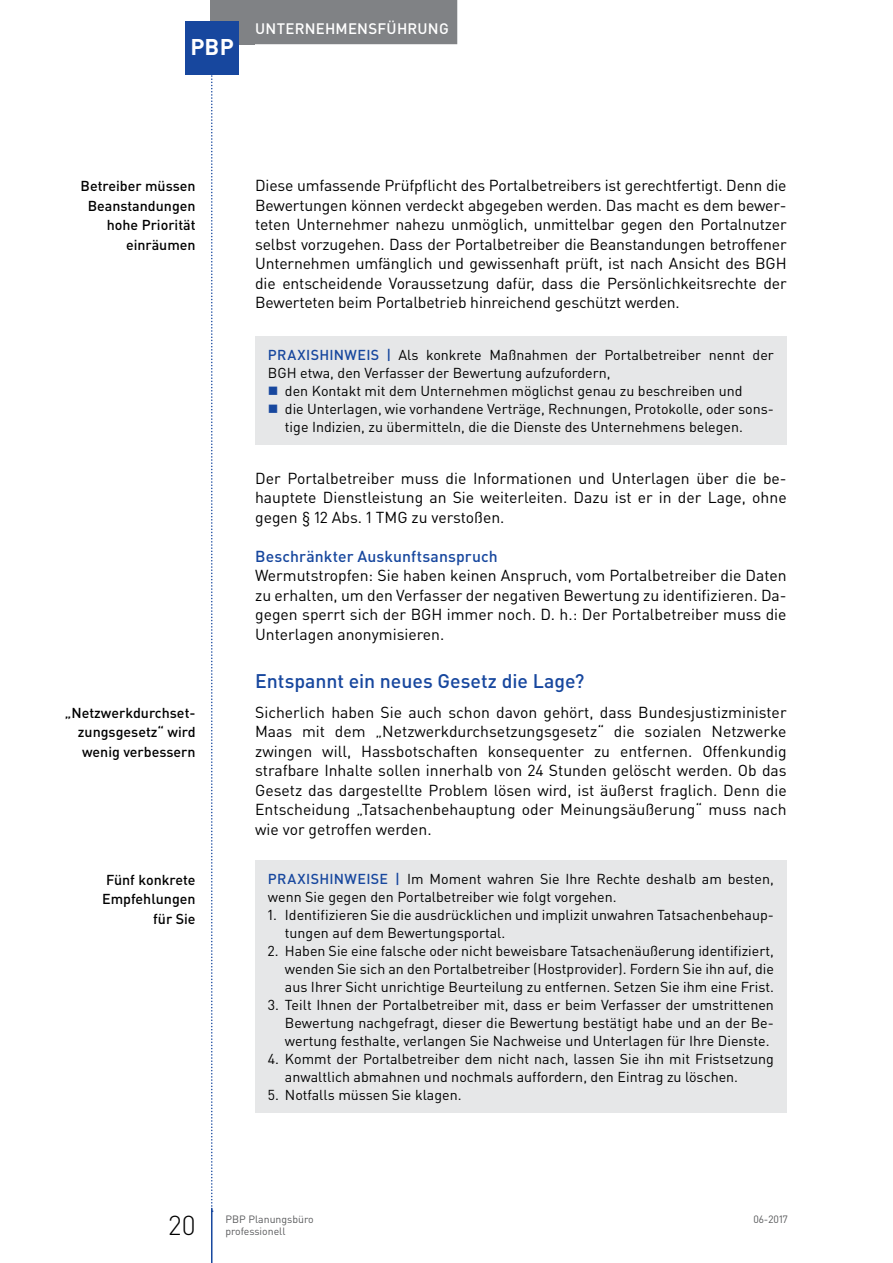
<style>
.page{position:relative;width:893px;height:1263px;background:#fff}
.page>*{position:absolute;margin:0;border:0;box-sizing:border-box;transform-origin:0 0}
.t1{font:300 27px "DIN Pro";color:#000}
.t2{font:700 22.5px "DIN Pro";color:#fff}
.t3{font:500 19.5px "DIN Pro";letter-spacing:-.005em;color:#17479e}
.t4{font:15.75px/19.5px "DIN Pro";color:#000;text-align:justify}
.t5{font:500 15.75px "DIN Pro";letter-spacing:.005em;color:#17479e}
.t6{font:500 15px "DIN Pro";letter-spacing:.015em;color:#fff}
.t7{font:14.25px/18px "DIN Pro";color:#000}
.t8{font:500 14.25px/19.5px "DIN Pro";color:#000;text-align:right}
.t9{font:500 14.25px "DIN Pro";letter-spacing:.025em;color:#17479e}
.t10{font:10.5px "DIN Pro";color:#58595b}
.s1{font-weight:500;color:#17479e}
</style>
<div class="page">
<svg style="left:211px;top:74px;width:2px;height:1138px"></svg>
<div style="left:210px;top:0;width:45px;height:44px;background:#808285"></div>
<hr style="left:211px;top:1208px;width:1px;height:55px;background:#17479e">
<div style="left:247px;top:0;width:210px;height:44px;background:#808285"></div>
<div style="left:185px;top:21px;width:54px;height:53px;background:#17479e"></div>
<div style="left:255px;top:336px;width:532px;height:109px;background:#e6e7e8"></div>
<div style="left:255px;top:860px;width:532px;height:253px;background:#e6e7e8"></div>
<h2 class="t2" style="left:190px;top:32px;width:45px">PBP</h2>
<p class="t6" style="left:255px;top:18px;width:195px">Unternehmensführu ng</p>
<p class="t8" style="left:81px;top:176px;width:116px">Betreiber müssen<br>Beanstandungen hohe Priorität einräumen</p>
<p class="t8" style="left:78px;top:702px;width:119px;text-align:justify;text-indent:-13px">„N etzwerkdurchset&shy;zungsgesetz“ wird wenig verbessern</p>
<p class="t8" style="left:102px;top:869px;width:95px">Fünf konkrete<br>Empfehlungen für Sie</p>
<p class="t4" style="left:255px;top:175px;width:533px">Diese umfassende Prüfpflicht des Portalbetreibers ist gerechtfertigt. Denn die Bewertungen können verdeckt abgegeben werden. Das macht es dem bewer&shy;teten Unternehmer nahezu unmöglich, unmittelbar gegen den Portalnutzer selbst vorzugehen. Dass der Portalbetreiber die Beanstandungen betroffener Unternehmen umfänglich und gewissenhaft prüft, ist nach Ansicht des BGH die entscheidende Voraussetzung dafür, dass die Persönlichkeitsrechte der Bewerteten beim Portalbetrieb hinreichend geschützt werden.</p>
<p class="t7" style="left:268px;top:345px;width:507px"><span class="s1">PRAXISH INWEIS |</span> Als konkrete Maßnahmen der Portalbetreiber nennt der</p>
<p class="t7" style="left:268px;top:363px;width:344px">BGH etwa, den Verfasser der Bewertung aufzufordern,</p>
<p class="t7" style="left:285px;top:381px;width:459px">den Kontakt mit dem Unternehmen möglichst genau zu beschreiben und</p>
<p class="t7" style="left:285px;top:399px;width:490px">die Unterlagen, wie vorhandene Verträge, Rechnungen, Protokolle, oder sons-</p>
<p class="t7" style="left:285px;top:417px;width:459px">tige Indizien, zu übermitteln, die die Dienste des Unternehmens belegen.</p>
<p class="t4" style="left:255px;top:468px;width:533px">Der Portalbetreiber muss die Informationen und Unterlagen über die be&shy;hauptete Dienstleistung an Sie weiterleiten. Dazu ist er in der Lage, ohne gegen § 12 Abs. 1 TMG zu verstoßen.</p>
<p class="t5" style="left:255px;top:545px;width:244px">Beschränkter Auskunftsanspruch</p>
<p class="t4" style="left:255px;top:565px;width:533px">Wermutstropfen: Sie haben keinen Anspruch, vom Portalbetreiber die Daten zu erhalten, um den Verfasser der negativen Bewertung zu identifizieren. Da&shy;gegen sperrt sich der BGH immer noch. D. h.: Der Portalbetreiber muss die Unterlagen anonymisieren.</p>
<p class="t3" style="left:255px;top:668px;width:331px">Entspannt ein neues Gesetz die Lage?</p>
<p class="t4" style="left:255px;top:702px;width:533px">Sicherlich haben Sie auch schon davon gehört, dass Bundesjustizminister Maas mit dem „Netzwerkdurchsetzungsgesetz“ die sozialen Netzwerke zwingen will, Hassbotschaften konsequenter zu entfernen. Offenkundig strafbare Inhalte sollen innerhalb von 24 Stunden gelöscht werden. Ob das Gesetz das dargestellte Problem lösen wird, ist äußerst fraglich. Denn die Entscheidung „Tatsachenbehauptung oder Meinungsäußerung“ muss nach wie vor getroffen werden.</p>
<p class="t9" style="left:268px;top:869px;width:110px">PRAXISH INWEISE</p>
<p class="t7" style="left:268px;top:869px;width:507px;text-indent:127px"><span class="s1">|</span> Im Moment wahren Sie Ihre Rechte deshalb am besten, wenn Sie gegen den Portalbetreiber wie folgt vorgehen.</p>
<p class="t7" style="left:285px;top:905px;width:490px;text-indent:-17px">1. Identifizieren Sie die ausdrücklichen und implizit unwahren Tatsachenbehaup&shy;tungen auf dem Bewertungsportal.</p>
<p class="t7" style="left:285px;top:941px;width:491px;text-align:justify;text-indent:-17px">2. Haben Sie eine falsche oder nicht beweisbare Tatsachenäußerung identifiziert, wenden Sie sich an den Portalbetreiber (Hostprovider). Fordern Sie ihn auf, die aus Ihrer Sicht unrichtige Beurteilung zu entfernen. Setzen Sie ihm eine Frist.</p>
<p class="t7" style="left:285px;top:995px;width:491px;text-align:justify;text-indent:-17px">3. Teilt Ihnen der Portalbetreiber mit, dass er beim Verfasser der umstrittenen Bewertung nachgefragt, dieser die Bewertung bestätigt habe und an der Be&shy;wertung festhalte, verlangen Sie Nachweise und Unterlagen für Ihre Dienste.</p>
<p class="t7" style="left:285px;top:1049px;width:490px;text-indent:-17px">4. Kommt der Portalbetreiber dem nicht nach, lassen Sie ihn mit Fristsetzung anwaltlich abmahnen und nochmals auffordern, den Eintrag zu löschen.</p>
<p class="t7" style="left:268px;top:1085px;width:195px">5. Notfalls müssen Sie klagen.</p>
<h1 class="t1" style="left:169px;top:1207px;width:28px">20</h1>
<p class="t10" style="left:225px;top:1212px;width:90px">PBP Planungsbüro</p>
<p class="t10" style="left:753px;top:1212px;width:36px">06-2017</p>
<p class="t10" style="left:225px;top:1224px;width:62px">professionell</p>
</div>
